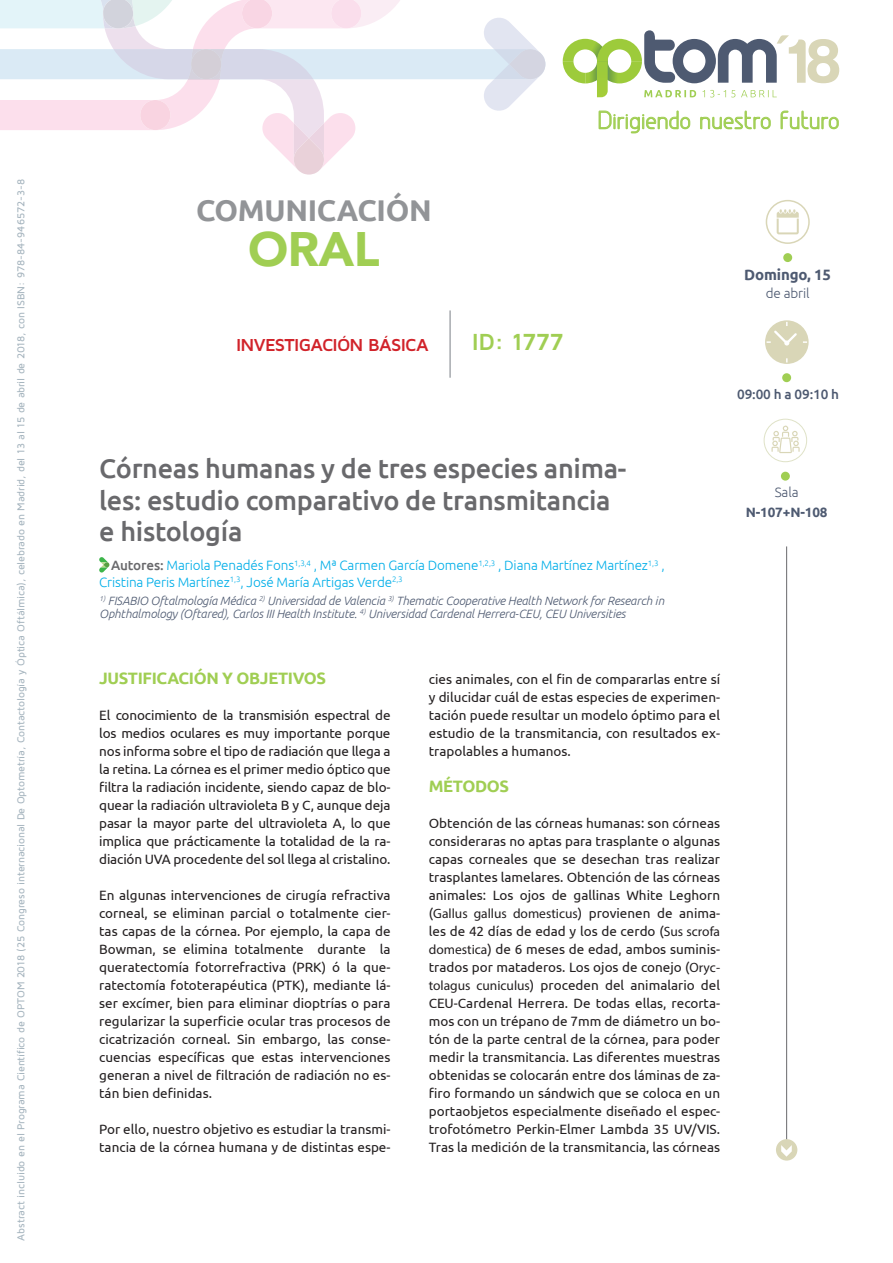
<style>
.page{position:relative;width:893px;height:1263px;background:#fff}
.page>*{position:absolute;margin:0;border:0;box-sizing:border-box;transform-origin:0 0}
.t1{font:900 48.3px "Avenir";color:#a0ce53}
.t2{font:700 30px "Ubuntu";letter-spacing:-.01em;color:#929497}
.t3{font:500 27px/31.5px "Ubuntu";letter-spacing:-.01em;color:#69696c}
.t4{font:700 24.15px "Maven Pro";letter-spacing:-.02em;color:#a0ce53}
.t5{font:23.4px "Greyscale Basic";color:#a0ce53}
.t6{font:700 18px "Maven Pro";letter-spacing:-.04em;color:#d1232a}
.t7{font:700 16.5px "Ubuntu";letter-spacing:-.02em;color:#a0ce53}
.t8{font:700 15px "Ubuntu";color:#4e5a71}
.t9{font:13.5px/18px "Ubuntu";color:#231f20;text-align:justify}
.t10{font:300 13.5px/16.5px "Ubuntu";letter-spacing:-.01em;color:#00aee8}
.t11{font:13.5px "Myriad Pro";color:#231f20}
.t12{font:500 13.5px "Ubuntu";letter-spacing:-.01em;color:#4e5a71}
.t13{font:300 13.5px "Ubuntu";letter-spacing:-.01em;color:#4e5a71}
.t14{font:700 13.5px "Ubuntu";letter-spacing:-.01em;color:#4e5a71}
.t15{font:italic 300 12px/13.5px "Ubuntu";letter-spacing:-.01em;color:#4e5a71}
.t16{font:500 10.5px "Maven Pro";letter-spacing:-.015em;color:#a5b4be}
.s1{font-weight:500;color:#69696c}
.s2{font-family:"Ubuntu"}
.s3{font-family:"Myriad Pro"}
</style>
<div class="page">
<svg style="left:563px;top:30px;width:276px;height:67px"></svg>
<svg style="left:599px;top:111px;width:91px;height:22px"></svg>
<svg style="left:700px;top:111px;width:71px;height:18px"></svg>
<svg style="left:781px;top:111px;width:58px;height:18px"></svg>
<svg style="left:0;top:0;width:545px;height:175px"></svg>
<div style="left:776px;top:1139px;width:21px;height:21px;background:#d9d6b7;border-radius:50%"></div>
<svg style="left:781px;top:1145px;width:11px;height:12px"></svg>
<div style="left:783px;top:253px;width:9px;height:9px;background:#a0ce53;border-radius:50%"></div>
<div style="left:766px;top:200px;width:44px;height:44px;border:2px solid #d9d6b7;border-radius:50%"></div>
<svg style="left:777px;top:209px;width:22px;height:25px"></svg>
<div style="left:781px;top:472px;width:9px;height:9px;background:#a0ce53;border-radius:50%"></div>
<div style="left:764px;top:419px;width:43px;height:43px;border:1px solid #dfe2c7;border-radius:50%"></div>
<svg style="left:771px;top:425px;width:29px;height:28px"></svg>
<div style="left:782px;top:373px;width:9px;height:9px;background:#a0ce53;border-radius:50%"></div>
<svg style="left:765px;top:320px;width:44px;height:44px"></svg>
<hr style="left:786px;top:546px;width:1px;height:593px;background:#69696c">
<svg style="left:99px;top:557px;width:10px;height:15px"></svg>
<hr style="left:450px;top:310px;width:1px;height:68px;background:#7a8086">
<p class="t16" style="left:14px;top:1240px;width:1063px;rotate:-90deg">Abstract incluido en el Programa Científico de OPTOM 2018 (25 Congreso internacional De Optometría, Contactología y Óptica Oftálmica), celebrado en Madrid, del 13 al 15 de abril de 2018, con ISBN: 978-84-946572-3-8</p>
<h2 class="t2" style="left:196px;top:192px;width:237px">COMUNICACIÓN</h2>
<h1 class="t1" style="left:248px;top:208px;width:133px">ORAL</h1>
<h3 class="t6" style="left:236px;top:333px;width:194px">INVESTI GACI ÓN BÁSI CA</h3>
<h3 class="t4" style="left:472px;top:327px;width:93px">ID: 1777</h3>
<h3 class="t5" style="left:597px;top:106px;width:244px">Dirigiendo nuestro futuro</h3>
<p class="t8" style="left:744px;top:265px;width:88px">DOMINGO, 15</p>
<p class="t13" style="left:766px;top:285px;width:45px">de abril</p>
<p class="t12" style="left:737px;top:385px;width:103px">09:00 h a 09:10 h</p>
<h3 class="t3" style="left:99px;top:452px;width:529px">Córneas humanas y de tres especies anima&shy;les: estudio comparativo de transmitancia e histología</h3>
<p class="t10" style="left:99px;top:557px;width:567px;text-indent:12px"><span class="s1">Autores:</span> Mariola Penadés Fons<sup>1,3,4</sup> , Mª Carmen García Domene<sup>1,2,3</sup> , Diana Martínez Martínez<sup>1,3</sup> ,<br>Cristina Peris Martínez<sup>1,3</sup>, José María Artigas Verde<sup>2,3</sup></p>
<p class="t15" style="left:99px;top:593px;width:566px"><sup>1)</sup> FISABIO Oftalmología Médica <sup>2)</sup> Universidad de Valencia <sup>3)</sup> Thematic Cooperative Health Network for Research in<br>Ophthalmology (Oftared), Carlos III Health Institute. <sup>4)</sup> Universidad Cardenal Herrera-CEU, CEU Universities</p>
<p class="t7" style="left:99px;top:668px;width:228px">JUSTIFICACIÓN Y OBJETIVOS</p>
<p class="t9" style="left:99px;top:706px;width:293px">El conocimiento de la transmisión espectral de los medios oculares es muy importante porque nos informa sobre el tipo de radiación que llega a la retina. La córnea es el primer medio óptico que filtra la radiación incidente, siendo capaz de blo&shy;quear la radiación ultravioleta B y C, aunque deja pasar la mayor parte del ultravioleta A, lo que implica que prácticamente la totalidad de la ra&shy;diación UVA procedente del sol llega al cristalino.</p>
<p class="t9" style="left:99px;top:886px;width:293px">En algunas intervenciones de cirugía refractiva corneal, se eliminan parcial o totalmente cier&shy;tas capas de la córnea. Por ejemplo, la capa de Bowman, se elimina totalmente durante la queratectomía fotorrefractiva (PRK) ó la que&shy;ratectomía fototerapéutica (PTK), mediante lá&shy;ser excímer, bien para eliminar dioptrías o para regularizar la superficie ocular tras procesos de cicatrización corneal. Sin embargo, las conse&shy;cuencias específicas que estas intervenciones generan a nivel de filtración de radiación no es&shy;tán bien definidas.</p>
<p class="t9" style="left:99px;top:1120px;width:293px">Por ello, nuestro objetivo es estudiar la transmi&shy;tancia de la córnea humana y de distintas espe-</p>
<p class="t9" style="left:429px;top:670px;width:293px">cies animales, con el fin de compararlas entre sí y dilucidar cuál de estas especies de experimen&shy;tación puede resultar un modelo óptimo para el estudio de la transmitancia, con resultados ex&shy;trapolables a humanos.</p>
<p class="t7" style="left:429px;top:776px;width:82px">MÉTODOS</p>
<p class="t9" style="left:429px;top:814px;width:293px">Obtención de las córneas humanas: son córneas consideraras no aptas para trasplante o algunas capas corneales que se desechan tras realizar trasplantes lamelares. Obtención de las córneas animales: Los ojos de gallinas White Leghorn</p>
<p class="t11" style="left:429px;top:905px;width:293px"><span class="s2">(</span>Gallus gallus domesticus<span class="s2">) provienen de anima-</span></p>
<p class="t9" style="left:429px;top:922px;width:293px">les de 42 días de edad y los de cerdo (<span class="s3">Sus scrofa domestica</span>) de 6 meses de edad, ambos suminis&shy;trados por mataderos. Los ojos de conejo (<span class="s3">Oryc&shy;tolagus cuniculus</span>) proceden del animalario del CEU-Cardenal Herrera. De todas ellas, recorta&shy;mos con un trépano de 7mm de diámetro un bo&shy;tón de la parte central de la córnea, para poder medir la transmitancia. Las diferentes muestras obtenidas se colocarán entre dos láminas de za&shy;firo formando un sándwich que se coloca en un portaobjetos especialmente diseñado el espec&shy;trofotómetro Perkin-Elmer Lambda 35 UV/VIS.<br>Tras la medición de la transmitancia, las córneas</p>
<p class="t13" style="left:775px;top:484px;width:25px">Sala</p>
<p class="t14" style="left:746px;top:504px;width:83px">N-107+N-108</p>
</div>
